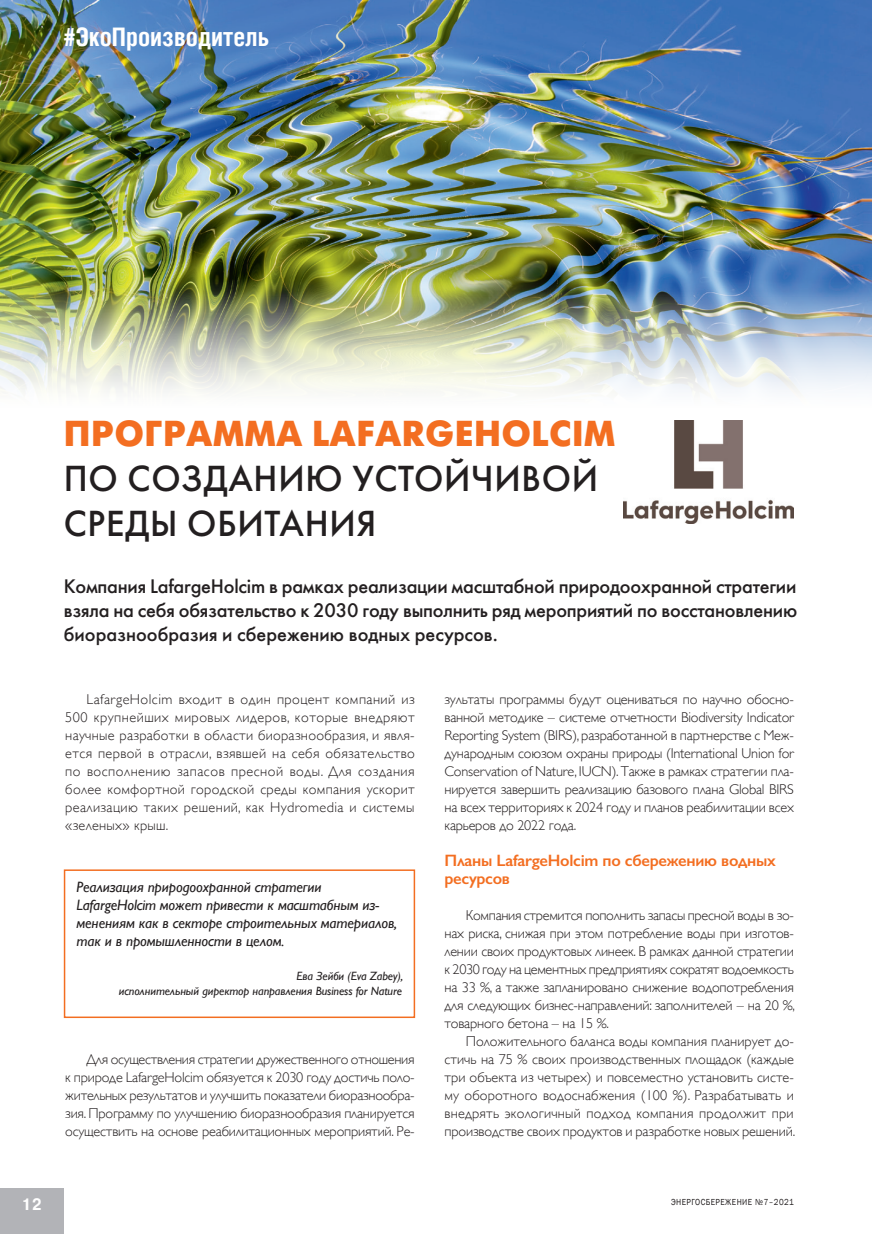
<style>
.page{position:relative;width:872px;height:1234px;background:#fff}
.page>*{position:absolute;margin:0;border:0;box-sizing:border-box;transform-origin:0 0}
._0_Zagolovok{font:36px/45px "Futuris C";letter-spacing:.02em;color:#231f20}
._0_Zagolovok-2{font:700 36px "Futuris C";letter-spacing:.02em;color:#f36e21}
._0_Zagolovok-3{font:700 25.5px "Helios Cond";color:#fff}
._0_Main_text{font:19.5px/24px "Futuris C";color:#231f20;text-align:justify}
._0_Main_text-2{font:600 16.5px/18px "Gill Sans";letter-spacing:-.015em;color:#f36e21}
.t1{font:700 16.5px "Pragmatica";color:#fff;scale:.89 1}
._0_Main_text-3{font:italic 15px/18px "Gill Sans";letter-spacing:-.01em;color:#231f20}
._0_Main_text-4{font:300 14.25px/18px "Gill Sans";letter-spacing:-.015em;color:#231e1f;text-align:justify}
._0_Main_text-5{font:italic 12px/14.4px "Gill Sans";letter-spacing:-.01em;color:#231f20;text-align:right}
.t2{font:9px "Franklin Gothic";letter-spacing:.05em;color:#231f20;scale:.89 1}
</style>
<div class="page">
<img style="left:0;top:0;width:872px;height:392px">
<div style="left:0;top:1188px;width:64px;height:45px;background:#b2b3b7"></div>
<div style="left:64px;top:869px;width:351px;height:148px;border:2px solid #f36e21"></div>
<img style="left:623px;top:420px;width:170px;height:103px">
<p class="_0_Zagolovok-3" style="left:64px;top:22px;width:207px">#ЭкоПроизводитель</p>
<p class="_0_Zagolovok-2" style="left:64px;top:413px;width:553px">ПРОГРАММА LAFARGEHOLCIM</p>
<p class="_0_Zagolovok" style="left:64px;top:455px;width:536px">ПО СОЗДАНИЮ УСТОЙЧИВОЙ<br>СРЕДЫ ОБИТАНИЯ</p>
<p class="_0_Main_text" style="left:64px;top:574px;width:735px">Компания LafargeHolcim в рамках реализации масштабной природоохранной стратегии взяла на себя обязательство к 2030 году выполнить ряд мероприятий по восстановлению биоразнообразия и сбережению водных ресурсов.</p>
<p class="_0_Main_text-4" style="left:65px;top:689px;width:351px;text-indent:21px">LafargeHolcim входит в один процент компаний из 500 крупнейших мировых лидеров, которые внедряют научные разработки в области биоразнообразия, и явля&shy;ется первой в отрасли, взявшей на себя обязательство по восполнению запасов пресной воды. Для создания более комфортной городской среды компания ускорит реализацию таких решений, как Hydromedia и системы «зеленых» крыш.</p>
<p class="_0_Main_text-3" style="left:77px;top:877px;width:322px">Реализация природоохранной стратегии LafargeHolcim может привести к масштабным из&shy;менениям как в секторе строительных материалов, так и в промышленности в целом.</p>
<p class="_0_Main_text-5" style="left:119px;top:968px;width:286px">Ева Зейби (Eva Zabey),<br>исполнительный директор направления Business for Nature</p>
<p class="_0_Main_text-4" style="left:65px;top:1049px;width:351px;text-indent:21px">Для осуществления стратегии дружественного отношения к природе LafargeHolcim обязуется к 2030 году достичь поло&shy;жительных результатов и улучшить показатели биоразнообра&shy;зия. Программу по улучшению биоразнообразия планируется осуществить на основе реабилитационных мероприятий. Ре-</p>
<p class="_0_Main_text-4" style="left:444px;top:689px;width:351px">зультаты программы будут оцениваться по научно обосно&shy;ванной методике – системе отчетности Biodiversity Indicator Reporting System (BIRS), разработанной в партнерстве с Меж&shy;дународным союзом охраны природы (International Union for Conservation of Nature, IUCN). Также в рамках стратегии пла&shy;нируется завершить реализацию базового плана Global BIRS на всех территориях к 2024 году и планов реабилитации всех карьеров до 2022 года.</p>
<p class="_0_Main_text-2" style="left:444px;top:850px;width:333px">Планы LafargeHolcim по сбережению водных ресурсов</p>
<p class="_0_Main_text-4" style="left:444px;top:905px;width:352px;text-indent:21px">Компания стремится пополнить запасы пресной воды в зо&shy;нах риска, снижая при этом потребление воды при изготов&shy;лении своих продуктовых линеек. В рамках данной стратегии к 2030 году на цементных предприятиях сократят водоемкость на 33 %, а также запланировано снижение водопотребления для следующих бизнес-направлений: заполнителей – на 20 %, товарного бетона – на 15 %.</p>
<p class="_0_Main_text-4" style="left:444px;top:1031px;width:352px;text-indent:21px">Положительного баланса воды компания планирует до&shy;стичь на 75 % своих производственных площадок (каждые три объекта из четырех) и повсеместно установить систе&shy;му оборотного водоснабжения (100 %). Разрабатывать и внедрять экологичный подход компания продолжит при производстве своих продуктов и разработке новых решений.</p>
<p class="t1" style="left:22px;top:1193px;width:24px">12</p>
<p class="t2" style="left:671px;top:1196px;width:139px">ЭНЕРГОСБЕРЕЖЕНИЕ №7–2021</p>
</div>
